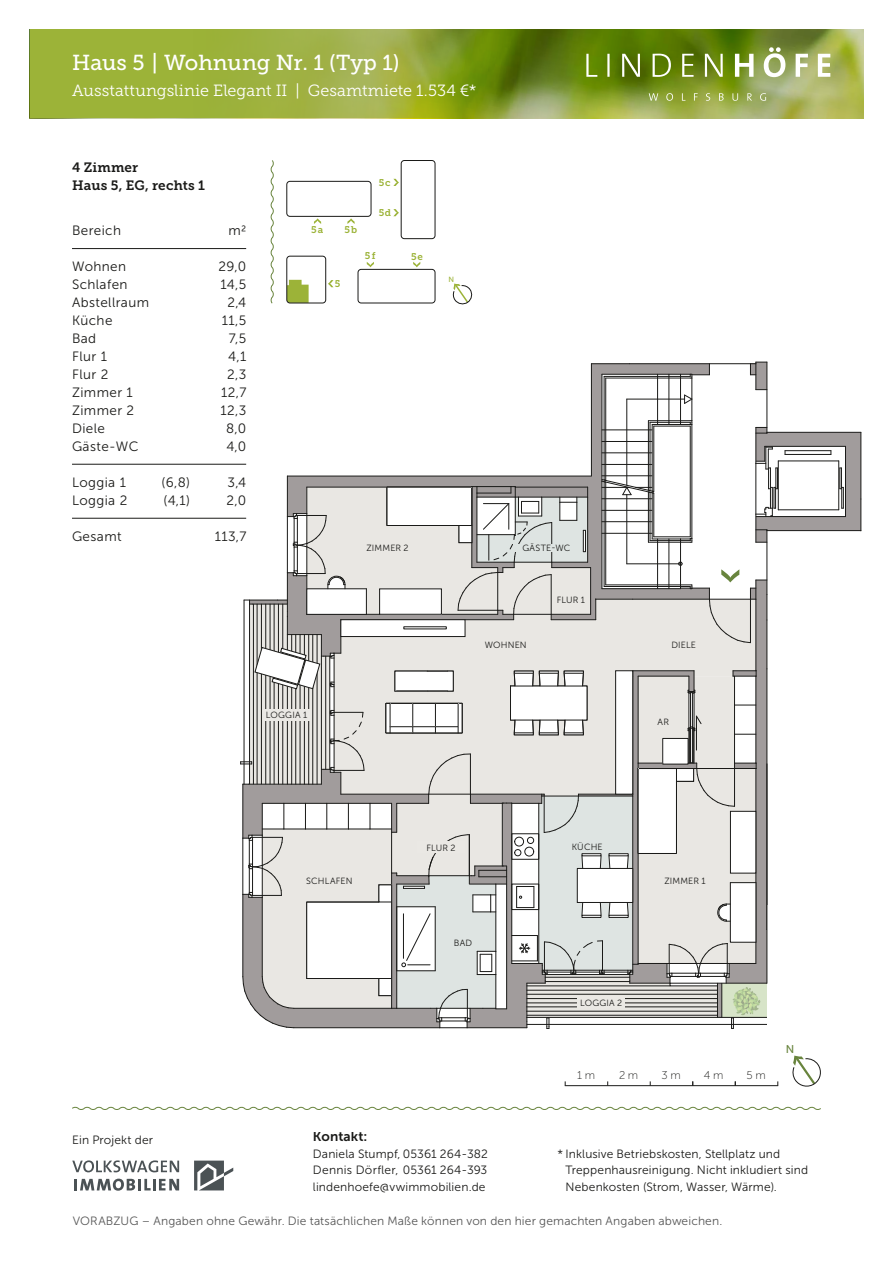
<style>
.page{position:relative;width:893px;height:1263px;background:#fff}
.page>*{position:absolute;margin:0;border:0;box-sizing:border-box;transform-origin:0 0}
.t1{font:21.6px "Museo Slab 500";color:#fff}
.t2{font:16.2px "Museo Slab 300";letter-spacing:.005em;color:#fff}
.t3{font:13.5px "Museo Sans 300";letter-spacing:.03em;color:#1a1a18}
.t4{font:13.5px/18px "Museo Slab 700";letter-spacing:.005em;color:#1a1a18}
.t5{font:13.5px "Museo Sans 700";letter-spacing:.01em;color:#1a1a18}
.t6{font:12px/16.5px "Museo Sans 300";letter-spacing:.01em;color:#1a1a18;text-align:justify}
.t7{font:12px "Museo Sans 300";letter-spacing:.015em;color:#565656}
.t8{font:11.25px "Museo Sans 100";color:#1a1a18}
.t9{font:11.25px "Museo Sans 500";color:#68843d}
.t10{font:9.75px "Museo Slab 700";letter-spacing:.085em;color:#9cb338}
.t11{font:9px "Museo Sans 300";letter-spacing:.025em;color:#1a1a18}
.t12{font:7.5px "Museo Sans 500";color:#9cb338}
</style>
<div class="page">
<svg style="left:590px;top:364px;width:102px;height:56px"></svg>
<hr style="left:591px;top:363px;width:38px;height:1px;background:#1a1a18">
<hr style="left:861px;top:499px;width:1px;height:32px;background:#1a1a18">
<hr style="left:629px;top:363px;width:127px;height:1px;background:#1a1a18">
<hr style="left:591px;top:364px;width:1px;height:112px;background:#1a1a18">
<hr style="left:861px;top:432px;width:1px;height:67px;background:#1a1a18">
<hr style="left:767px;top:362px;width:1px;height:70px;background:#1a1a18">
<hr style="left:657px;top:374px;width:1px;height:50px;background:#1a1a18">
<hr style="left:669px;top:374px;width:1px;height:50px;background:#1a1a18">
<hr style="left:680px;top:374px;width:1px;height:50px;background:#1a1a18">
<hr style="left:602px;top:374px;width:1px;height:107px;background:#1a1a18">
<hr style="left:602px;top:374px;width:88px;height:1px;background:#1a1a18">
<hr style="left:692px;top:378px;width:1px;height:43px;background:#1a1a18">
<hr style="left:626px;top:399px;width:1px;height:86px;background:#1a1a18">
<hr style="left:627px;top:399px;width:58px;height:1px;background:#1a1a18">
<svg style="left:684px;top:394px;width:8px;height:10px"></svg>
<hr style="left:606px;top:378px;width:84px;height:1px;background:#1a1a18">
<svg style="left:690px;top:364px;width:20px;height:15px"></svg>
<hr style="left:604px;top:376px;width:86px;height:1px;background:#1a1a18">
<hr style="left:604px;top:376px;width:1px;height:104px;background:#1a1a18">
<hr style="left:605px;top:378px;width:1px;height:102px;background:#1a1a18">
<svg style="left:750px;top:362px;width:17px;height:28px"></svg>
<svg style="left:240px;top:420px;width:621px;height:609px"></svg>
<img style="left:551px;top:30px;width:312px;height:88px">
<svg style="left:194px;top:1160px;width:39px;height:30px"></svg>
<svg style="left:72px;top:1160px;width:107px;height:12px"></svg>
<svg style="left:75px;top:1178px;width:104px;height:13px"></svg>
<svg style="left:72px;top:1106px;width:749px;height:4px"></svg>
<svg style="left:649px;top:93px;width:117px;height:8px"></svg>
<svg style="left:586px;top:47px;width:244px;height:30px;background:#8aa04b"></svg>
<svg style="left:30px;top:30px;width:521px;height:88px;background:#94a937"></svg>
<svg style="left:792px;top:1055px;width:29px;height:32px"></svg>
<hr style="left:565px;top:1085px;width:213px;height:1px;background:#1a1a18">
<hr style="left:72px;top:248px;width:174px;height:1px;background:#1a1a18">
<hr style="left:72px;top:464px;width:174px;height:1px;background:#1a1a18">
<hr style="left:72px;top:518px;width:174px;height:1px;background:#1a1a18">
<svg style="left:287px;top:280px;width:22px;height:23px"></svg>
<svg style="left:328px;top:280px;width:5px;height:7px"></svg>
<svg style="left:314px;top:218px;width:7px;height:6px"></svg>
<svg style="left:347px;top:218px;width:8px;height:6px"></svg>
<div style="left:287px;top:181px;width:84px;height:36px;border:1px solid #1a1a18;border-radius:3px"></div>
<div style="left:401px;top:160px;width:34px;height:79px;border:1px solid #1a1a18;border-radius:3px"></div>
<svg style="left:393px;top:179px;width:6px;height:7px"></svg>
<svg style="left:393px;top:209px;width:6px;height:7px"></svg>
<div style="left:358px;top:269px;width:77px;height:34px;border:1px solid #1a1a18;border-radius:3px"></div>
<svg style="left:413px;top:262px;width:7px;height:5px"></svg>
<svg style="left:367px;top:262px;width:7px;height:5px"></svg>
<svg style="left:453px;top:283px;width:20px;height:22px"></svg>
<div style="left:287px;top:256px;width:39px;height:47px;border:1px solid #1a1a18;border-radius:3px"></div>
<svg style="left:270px;top:160px;width:4px;height:144px"></svg>
<div style="left:513px;top:544px;width:67px;height:8px;background:#dee4e2"></div>
<div style="left:263px;top:709px;width:47px;height:11px;background:#eae8e4"></div>
<div style="left:577px;top:997px;width:48px;height:11px;background:#eae8e4"></div>
<div style="left:417px;top:842px;width:48px;height:11px;background:#eae8e4"></div>
<h1 class="t1" style="left:72px;top:50px;width:329px">Haus 5 | Wohnung Nr. 1 (Typ 1)</h1>
<h2 class="t2" style="left:72px;top:81px;width:406px">Ausstattungslinie Elegant II | Gesamtmiete 1.534 €*</h2>
<p class="t4" style="left:72px;top:158px;width:134px">4 Zimmer<br>Haus 5, EG, rechts 1</p>
<p class="t3" style="left:72px;top:223px;width:51px">Bereich</p>
<p class="t3" style="left:228px;top:223px;width:19px">m2</p>
<p class="t3" style="left:72px;top:259px;width:56px">Wohnen</p>
<p class="t3" style="left:219px;top:259px;width:29px">29,0</p>
<p class="t3" style="left:72px;top:277px;width:57px">Schlafen</p>
<p class="t3" style="left:220px;top:277px;width:27px">14,5</p>
<p class="t3" style="left:72px;top:295px;width:79px">Abstellraum</p>
<p class="t3" style="left:227px;top:295px;width:20px">2,4</p>
<p class="t3" style="left:72px;top:313px;width:42px">Küche</p>
<p class="t3" style="left:222px;top:313px;width:26px">11,5</p>
<p class="t3" style="left:72px;top:331px;width:26px">Bad</p>
<p class="t3" style="left:229px;top:331px;width:19px">7,5</p>
<p class="t3" style="left:72px;top:349px;width:36px">Flur 1</p>
<p class="t3" style="left:228px;top:349px;width:20px">4,1</p>
<p class="t3" style="left:72px;top:367px;width:38px">Flur 2</p>
<p class="t3" style="left:227px;top:367px;width:21px">2,3</p>
<p class="t3" style="left:72px;top:385px;width:62px">Zimmer 1</p>
<p class="t3" style="left:221px;top:385px;width:27px">12,7</p>
<p class="t3" style="left:72px;top:403px;width:64px">Zimmer 2</p>
<p class="t3" style="left:220px;top:403px;width:28px">12,3</p>
<p class="t3" style="left:72px;top:421px;width:35px">Diele</p>
<p class="t3" style="left:226px;top:421px;width:22px">8,0</p>
<p class="t3" style="left:72px;top:439px;width:68px">Gäste-WC</p>
<p class="t3" style="left:226px;top:439px;width:21px">4,0</p>
<p class="t3" style="left:72px;top:475px;width:56px">Loggia 1</p>
<p class="t3" style="left:162px;top:475px;width:30px">(6,8)</p>
<p class="t3" style="left:228px;top:475px;width:20px">3,4</p>
<p class="t3" style="left:72px;top:493px;width:57px">Loggia 2</p>
<p class="t3" style="left:163px;top:493px;width:28px">(4,1)</p>
<p class="t3" style="left:226px;top:493px;width:21px">2,0</p>
<p class="t3" style="left:72px;top:529px;width:51px">Gesamt</p>
<p class="t3" style="left:215px;top:529px;width:33px">113,7</p>
<p class="t10" style="left:311px;top:224px;width:14px">5a</p>
<p class="t10" style="left:345px;top:224px;width:14px">5b</p>
<p class="t10" style="left:335px;top:278px;width:7px">5</p>
<p class="t10" style="left:379px;top:177px;width:13px">5c</p>
<p class="t10" style="left:379px;top:207px;width:14px">5d</p>
<p class="t10" style="left:365px;top:251px;width:12px">5f</p>
<p class="t10" style="left:411px;top:251px;width:13px">5e</p>
<p class="t12" style="left:449px;top:275px;width:7px">N</p>
<p class="t11" style="left:366px;top:543px;width:44px">ZIMMER 2</p>
<p class="t11" style="left:522px;top:543px;width:50px">GÄSTE-WC</p>
<p class="t11" style="left:485px;top:640px;width:43px">WOHNEN</p>
<p class="t11" style="left:557px;top:595px;width:30px">FLUR 1</p>
<p class="t11" style="left:266px;top:710px;width:43px">LOGGIA 1</p>
<p class="t11" style="left:671px;top:640px;width:26px">DIELE</p>
<p class="t11" style="left:658px;top:717px;width:13px">AR</p>
<p class="t6" style="left:72px;top:1132px;width:82px">Ein Projekt der</p>
<p class="t11" style="left:306px;top:876px;width:48px">SCHLAFEN</p>
<p class="t11" style="left:426px;top:843px;width:31px">FLUR 2</p>
<p class="t11" style="left:454px;top:938px;width:20px">BAD</p>
<p class="t11" style="left:572px;top:842px;width:33px">KÜCHE</p>
<p class="t11" style="left:664px;top:876px;width:43px">ZIMMER 1</p>
<p class="t11" style="left:580px;top:998px;width:44px">LOGGIA 2</p>
<p class="t8" style="left:577px;top:1069px;width:19px">1 m</p>
<p class="t8" style="left:619px;top:1069px;width:21px">2 m</p>
<p class="t8" style="left:661px;top:1069px;width:21px">3 m</p>
<p class="t8" style="left:704px;top:1069px;width:21px">4 m</p>
<p class="t8" style="left:747px;top:1069px;width:21px">5 m</p>
<p class="t9" style="left:786px;top:1043px;width:10px">N</p>
<p class="t5" style="left:313px;top:1129px;width:56px">Kontakt:</p>
<p class="t6" style="left:313px;top:1145px;width:176px">Daniela Stumpf, 05361 264-382<br>Dennis Dörfler, 05361 264-393 lindenhoefe@vwimmobilien.de</p>
<p class="t6" style="left:566px;top:1145px;width:244px;text-align:left;text-indent:-8px">* Inklusive Betriebskosten, Stellplatz und<br>Treppenhausreinigung. Nicht inkludiert sind<br>Nebenkosten (Strom, Wasser, Wärme).</p>
<p class="t7" style="left:73px;top:1214px;width:651px">VORABZUG – Angaben ohne Gewähr. Die tatsächlichen Maße können von den hier gemachten Angaben abweichen.</p>
</div>
